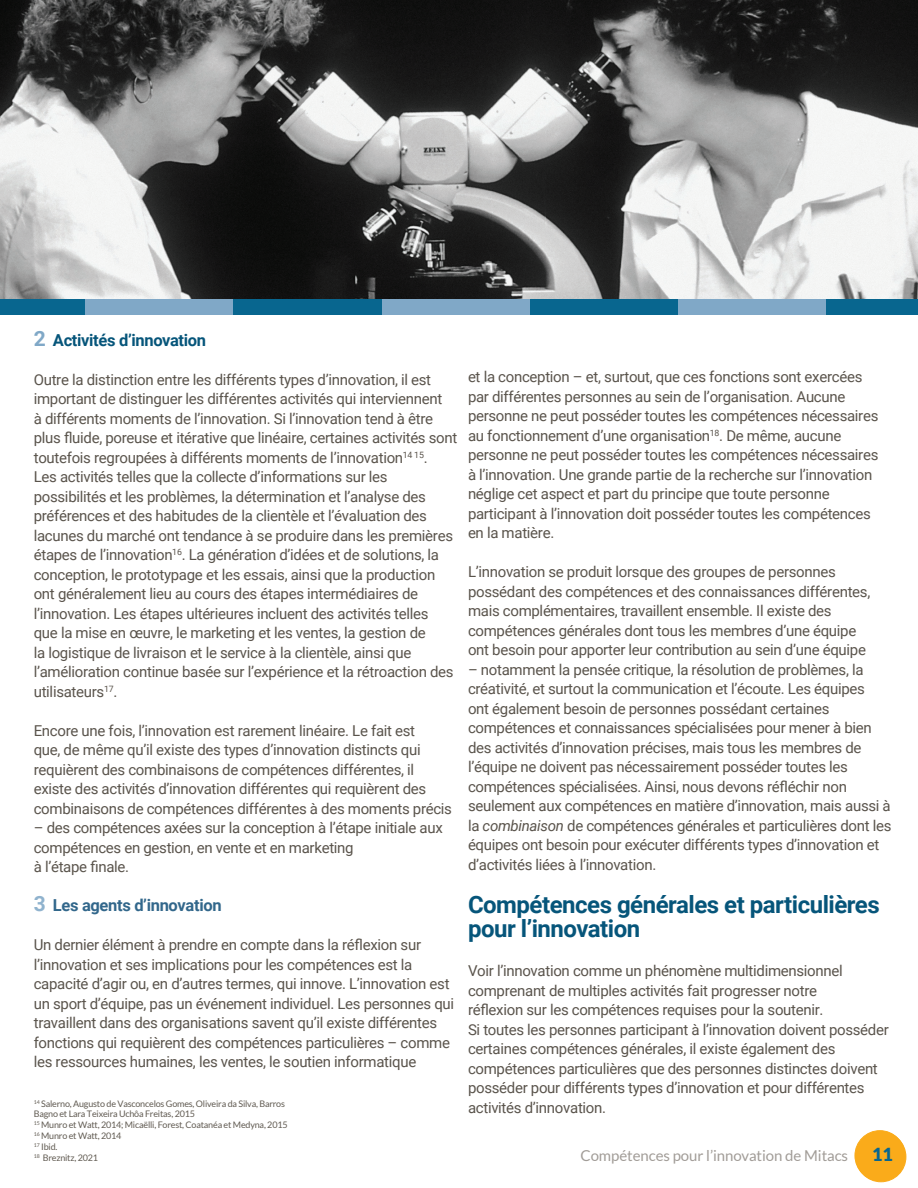
<style>
.page{position:relative;width:918px;height:1188px;background:#fff}
.page>*{position:absolute;margin:0;border:0;box-sizing:border-box;transform-origin:0 0}
.t1{font:700 24px/24px "Roboto";letter-spacing:-.02em;color:#06557a}
.t2{font:900 18px "Lato";color:#08668f}
.t3{font:700 16.5px "Roboto";letter-spacing:-.02em;color:#06557a}
.t4{font:700 16.5px "Roboto";letter-spacing:-.02em;color:#32678b}
.t5{font:15px/19.5px "Roboto";letter-spacing:-.02em;color:#5a544c}
.t6{font:15px "Lato";letter-spacing:-.005em;color:#a19c97}
.t7{font:9px/10.8px "Lato";letter-spacing:-.02em;color:#615b52}
.s1{font-size:21px;color:#80a8c7}
.s2{font-size:21px;color:#90b3ce}
.s3{font-style:italic}
</style>
<div class="page">
<div style="left:855px;top:1131px;width:50px;height:50px;background:#faab1a;border-radius:50%"></div>
<div style="left:855px;top:1131px;width:50px;height:50px;border:1px solid #faab1a;border-radius:50%"></div>
<div style="left:0;top:276px;width:86px;height:39px;background:#08668f"></div>
<div style="left:86px;top:276px;width:148px;height:39px;background:#80a8c7"></div>
<div style="left:382px;top:276px;width:148px;height:39px;background:#80a8c7"></div>
<div style="left:234px;top:276px;width:148px;height:39px;background:#08668f"></div>
<div style="left:530px;top:276px;width:148px;height:39px;background:#08668f"></div>
<div style="left:678px;top:276px;width:148px;height:39px;background:#80a8c7"></div>
<div style="left:826px;top:276px;width:92px;height:39px;background:#08668f"></div>
<img style="left:0;top:0;width:918px;height:298px">
<p class="t3" style="left:34px;top:328px;width:174px"><span class="s1">2</span> Activités d’innovation</p>
<p class="t5" style="left:34px;top:369px;width:425px">Outre la distinction entre les différents types d’innovation, il est important de distinguer les différentes activités qui interviennent<br>à différents moments de l’innovation. Si l’innovation tend à être plus fluide, poreuse et itérative que linéaire, certaines activités sont toutefois regroupées à différents moments de l’innovation<sup>14</sup> <sup>15</sup>.<br>Les activités telles que la collecte d’informations sur les possibilités et les problèmes, la détermination et l’analyse des préférences et des habitudes de la clientèle et l’évaluation des lacunes du marché ont tendance à se produire dans les premières étapes de l’innovation<sup>16</sup>. La génération d’idées et de solutions, la conception, le prototypage et les essais, ainsi que la production ont généralement lieu au cours des étapes intermédiaires de l’innovation. Les étapes ultérieures incluent des activités telles<br>que la mise en œuvre, le marketing et les ventes, la gestion de<br>la logistique de livraison et le service à la clientèle, ainsi que l’amélioration continue basée sur l’expérience et la rétroaction des utilisateurs<sup>17</sup>.</p>
<p class="t5" style="left:34px;top:720px;width:420px">Encore une fois, l’innovation est rarement linéaire. Le fait est<br>que, de même qu’il existe des types d’innovation distincts qui requièrent des combinaisons de compétences différentes, il existe des activités d’innovation différentes qui requièrent des combinaisons de compétences différentes à des moments précis</p>
<p class="t5" style="left:34px;top:818px;width:411px">– des compétences axées sur la conception à l’étape initiale aux compétences en gestion, en vente et en marketing<br>à l’étape finale.</p>
<p class="t4" style="left:34px;top:894px;width:189px"><span class="s2">3</span> Les agents d’innovation</p>
<p class="t5" style="left:34px;top:935px;width:422px">Un dernier élément à prendre en compte dans la réflexion sur l’innovation et ses implications pour les compétences est la capacité d’agir ou, en d’autres termes, qui innove. L’innovation est un sport d’équipe, pas un événement individuel. Les personnes qui travaillent dans des organisations savent qu’il existe différentes fonctions qui requièrent des compétences particulières – comme les ressources humaines, les ventes, le soutien informatique</p>
<p class="t7" style="left:34px;top:1098px;width:255px"><sup>14</sup> Salerno, Augusto de Vasconcelos Gomes, Oliveira da Silva, Barros Bagno et Lara Teixeira Uchôa Freitas, 2015<br><sup>15</sup> Munro et Watt, 2014; Micaëlli, Forest, Coatanéa et Medyna, 2015<br><sup>16</sup> Munro et Watt, 2014<br><sup>17</sup> Ibid.<br><sup>18</sup> Breznitz, 2021</p>
<p class="t5" style="left:468px;top:367px;width:412px">et la conception – et, surtout, que ces fonctions sont exercées par différentes personnes au sein de l’organisation. Aucune personne ne peut posséder toutes les compétences nécessaires au fonctionnement d’une organisation<sup>18</sup>. De même, aucune personne ne peut posséder toutes les compétences nécessaires à l’innovation. Une grande partie de la recherche sur l’innovation néglige cet aspect et part du principe que toute personne participant à l’innovation doit posséder toutes les compétences en la matière.</p>
<p class="t5" style="left:468px;top:562px;width:404px">L’innovation se produit lorsque des groupes de personnes possédant des compétences et des connaissances différentes, mais complémentaires, travaillent ensemble. Il existe des compétences générales dont tous les membres d’une équipe ont besoin pour apporter leur contribution au sein d’une équipe</p>
<p class="t5" style="left:468px;top:659px;width:425px">– notamment la pensée critique, la résolution de problèmes, la créativité, et surtout la communication et l’écoute. Les équipes<br>ont également besoin de personnes possédant certaines compétences et connaissances spécialisées pour mener à bien des activités d’innovation précises, mais tous les membres de l’équipe ne doivent pas nécessairement posséder toutes les compétences spécialisées. Ainsi, nous devons réfléchir non seulement aux compétences en matière d’innovation, mais aussi à la <span class="s3">combinaison</span> de compétences générales et particulières dont les équipes ont besoin pour exécuter différents types d’innovation et d’activités liées à l’innovation.</p>
<h1 class="t1" style="left:468px;top:892px;width:413px">Compétences générales et particulières pour l’innovation</h1>
<p class="t5" style="left:468px;top:961px;width:422px">Voir l’innovation comme un phénomène multidimensionnel comprenant de multiples activités fait progresser notre<br>réflexion sur les compétences requises pour la soutenir.<br>Si toutes les personnes participant à l’innovation doivent posséder certaines compétences générales, il existe également des compétences particulières que des personnes distinctes doivent posséder pour différents types d’innovation et pour différentes activités d’innovation.</p>
<p class="t6" style="left:580px;top:1147px;width:269px">Compétences pour l’innovation de Mitacs</p>
<p class="t2" style="left:872px;top:1144px;width:22px">11</p>
</div>
